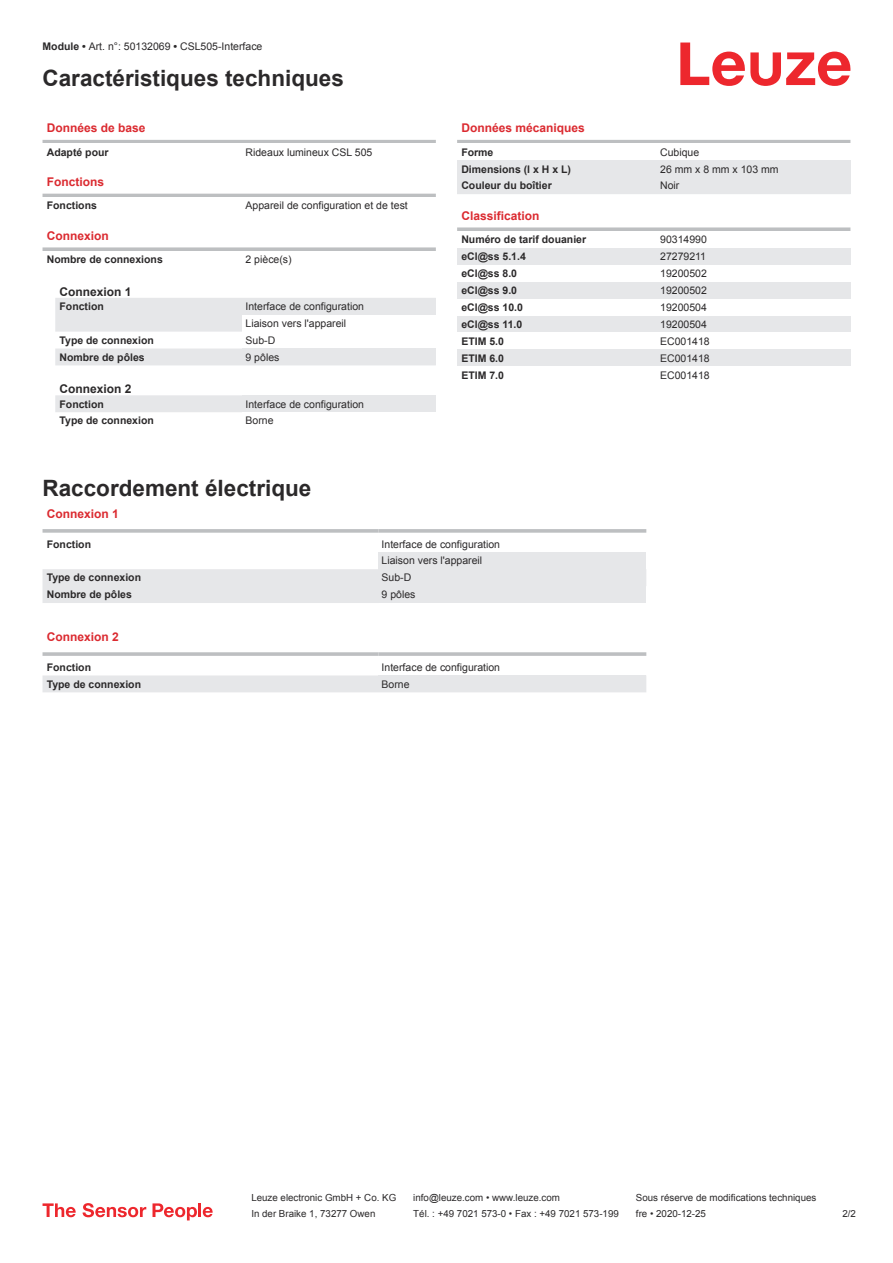
<style>
.page{position:relative;width:893px;height:1263px;background:#fff}
.page>*{position:absolute;margin:0;border:0;box-sizing:border-box;transform-origin:0 0}
.t1{font:700 22.5px "Arial";color:#2b292a}
.t2{font:700 12px "Arial";color:#db2a30}
.t3{font:700 12px "Arial";color:#2b292a}
.t4{font:10.5px/17px "Arial";color:#2b292a}
.t5{font:700 10.5px "Arial";color:#2b292a}
.t6{font:9.75px "Arial";color:#2b292a}
.s1{font-weight:700}
</style>
<div class="page">
<svg style="left:680px;top:43px;width:170px;height:43px"></svg>
<svg style="left:55px;top:298px;width:380px;height:114px"></svg>
<hr style="left:43px;top:140px;width:393px;height:3px;background:#bdbfc1">
<hr style="left:43px;top:194px;width:393px;height:3px;background:#bdbfc1">
<svg style="left:43px;top:247px;width:393px;height:4px;background:#c4c6c7"></svg>
<div style="left:242px;top:298px;width:194px;height:17px;background:#e6e7e9"></div>
<div style="left:242px;top:315px;width:194px;height:17px;background:#fff"></div>
<div style="left:242px;top:332px;width:194px;height:16px;background:#fff"></div>
<div style="left:242px;top:348px;width:194px;height:17px;background:#e6e7e9"></div>
<div style="left:242px;top:395px;width:194px;height:17px;background:#e6e7e9"></div>
<div style="left:43px;top:569px;width:335px;height:34px;background:#e6e7e9"></div>
<svg style="left:43px;top:529px;width:335px;height:4px"></svg>
<svg style="left:378px;top:529px;width:268px;height:4px"></svg>
<div style="left:378px;top:552px;width:268px;height:17px;background:#e6e7e9"></div>
<div style="left:378px;top:569px;width:268px;height:17px;background:#e6e7e9"></div>
<div style="left:378px;top:586px;width:268px;height:17px;background:#e6e7e9"></div>
<div style="left:43px;top:675px;width:335px;height:17px;background:#e6e7e9"></div>
<svg style="left:43px;top:652px;width:335px;height:4px"></svg>
<hr style="left:378px;top:652px;width:268px;height:4px;background:#c6c7c9">
<div style="left:378px;top:675px;width:268px;height:17px;background:#e6e7e9"></div>
<hr style="left:457px;top:140px;width:393px;height:3px;background:#bdbfc1">
<div style="left:457px;top:160px;width:200px;height:17px;background:#e6e7e9"></div>
<div style="left:657px;top:160px;width:193px;height:17px;background:#e6e7e9"></div>
<div style="left:457px;top:177px;width:200px;height:17px;background:#e6e7e9"></div>
<div style="left:657px;top:177px;width:193px;height:17px;background:#e6e7e9"></div>
<svg style="left:457px;top:227px;width:393px;height:4px;background:#c4c6c8"></svg>
<div style="left:457px;top:248px;width:200px;height:17px;background:#e6e7e9"></div>
<div style="left:657px;top:248px;width:193px;height:17px;background:#e6e7e9"></div>
<div style="left:457px;top:282px;width:200px;height:17px;background:#e6e7e9"></div>
<div style="left:657px;top:282px;width:193px;height:17px;background:#e6e7e9"></div>
<div style="left:457px;top:316px;width:200px;height:16px;background:#e6e7e9"></div>
<div style="left:657px;top:316px;width:193px;height:16px;background:#e6e7e9"></div>
<div style="left:457px;top:349px;width:200px;height:17px;background:#e6e7e9"></div>
<div style="left:657px;top:349px;width:193px;height:17px;background:#e6e7e9"></div>
<svg style="left:43px;top:1203px;width:33px;height:14px"></svg>
<svg style="left:83px;top:1203px;width:63px;height:14px"></svg>
<svg style="left:153px;top:1203px;width:44px;height:17px"></svg>
<hr style="left:198px;top:1203px;width:3px;height:14px;background:#ed272d">
<svg style="left:203px;top:1207px;width:10px;height:10px"></svg>
<p class="t4" style="left:43px;top:39px;width:221px"><span class="s1">Module •</span> Art. n°: 50132069 <span class="s1">•</span> CSL505-Interface</p>
<h1 class="t1" style="left:43px;top:70px;width:303px">Caractéristiques techniques</h1>
<p class="t2" style="left:47px;top:123px;width:100px">Données de base</p>
<p class="t5" style="left:47px;top:148px;width:63px">Adapté pour</p>
<p class="t4" style="left:246px;top:144px;width:128px">Rideaux lumineux CSL 505</p>
<p class="t2" style="left:47px;top:177px;width:59px">Fonctions</p>
<p class="t5" style="left:47px;top:202px;width:52px">Fonctions</p>
<p class="t4" style="left:246px;top:198px;width:164px">Appareil de configuration et de test</p>
<p class="t2" style="left:47px;top:231px;width:64px">Connexion</p>
<p class="t5" style="left:47px;top:256px;width:118px">Nombre de connexions</p>
<p class="t4" style="left:246px;top:252px;width:48px">2 pièce(s)</p>
<p class="t3" style="left:60px;top:287px;width:74px">Connexion 1</p>
<p class="t5" style="left:60px;top:302px;width:46px">Fonction</p>
<p class="t4" style="left:246px;top:299px;width:120px">Interface de configuration<br>Liaison vers l'appareil</p>
<p class="t5" style="left:60px;top:336px;width:96px">Type de connexion</p>
<p class="t4" style="left:246px;top:333px;width:31px">Sub-D</p>
<p class="t5" style="left:60px;top:353px;width:87px">Nombre de pôles</p>
<p class="t4" style="left:246px;top:349px;width:35px">9 pôles</p>
<p class="t3" style="left:60px;top:384px;width:74px">Connexion 2</p>
<p class="t5" style="left:60px;top:400px;width:46px">Fonction</p>
<p class="t4" style="left:246px;top:396px;width:120px">Interface de configuration</p>
<p class="t5" style="left:60px;top:417px;width:96px">Type de connexion</p>
<p class="t4" style="left:246px;top:413px;width:30px">Borne</p>
<p class="t2" style="left:461px;top:123px;width:125px">Données mécaniques</p>
<p class="t5" style="left:461px;top:148px;width:34px">Forme</p>
<p class="t4" style="left:660px;top:144px;width:41px">Cubique</p>
<p class="t5" style="left:461px;top:165px;width:111px">Dimensions (l x H x L)</p>
<p class="t4" style="left:660px;top:161px;width:120px">26 mm x 8 mm x 103 mm</p>
<p class="t5" style="left:461px;top:182px;width:92px">Couleur du boîtier</p>
<p class="t4" style="left:660px;top:178px;width:21px">Noir</p>
<p class="t2" style="left:461px;top:211px;width:80px">Classification</p>
<p class="t5" style="left:461px;top:236px;width:126px">Numéro de tarif douanier</p>
<p class="t4" style="left:660px;top:232px;width:48px">90314990</p>
<p class="t5" style="left:461px;top:252px;width:66px">eCl@ss 5.1.4</p>
<p class="t4" style="left:660px;top:249px;width:47px">27279211</p>
<p class="t5" style="left:461px;top:269px;width:57px">eCl@ss 8.0</p>
<p class="t4" style="left:660px;top:266px;width:48px">19200502</p>
<p class="t5" style="left:461px;top:286px;width:57px">eCl@ss 9.0</p>
<p class="t4" style="left:660px;top:283px;width:48px">19200502</p>
<p class="t5" style="left:461px;top:303px;width:63px">eCl@ss 10.0</p>
<p class="t4" style="left:660px;top:300px;width:48px">19200504</p>
<p class="t5" style="left:461px;top:320px;width:63px">eCl@ss 11.0</p>
<p class="t4" style="left:660px;top:317px;width:48px">19200504</p>
<p class="t5" style="left:461px;top:337px;width:44px">ETIM 5.0</p>
<p class="t4" style="left:660px;top:333px;width:51px">EC001418</p>
<p class="t5" style="left:461px;top:354px;width:44px">ETIM 6.0</p>
<p class="t4" style="left:660px;top:350px;width:51px">EC001418</p>
<p class="t5" style="left:461px;top:371px;width:44px">ETIM 7.0</p>
<p class="t4" style="left:660px;top:367px;width:51px">EC001418</p>
<h1 class="t1" style="left:43px;top:480px;width:270px">Raccordement électrique</h1>
<p class="t2" style="left:47px;top:509px;width:74px">Connexion 1</p>
<p class="t5" style="left:47px;top:540px;width:46px">Fonction</p>
<p class="t4" style="left:382px;top:536px;width:120px">Interface de configuration<br>Liaison vers l'appareil</p>
<p class="t5" style="left:47px;top:574px;width:96px">Type de connexion</p>
<p class="t4" style="left:382px;top:570px;width:31px">Sub-D</p>
<p class="t5" style="left:47px;top:591px;width:87px">Nombre de pôles</p>
<p class="t4" style="left:382px;top:587px;width:35px">9 pôles</p>
<p class="t2" style="left:47px;top:633px;width:74px">Connexion 2</p>
<p class="t5" style="left:47px;top:663px;width:46px">Fonction</p>
<p class="t4" style="left:382px;top:659px;width:120px">Interface de configuration</p>
<p class="t5" style="left:47px;top:680px;width:96px">Type de connexion</p>
<p class="t4" style="left:382px;top:676px;width:30px">Borne</p>
<p class="t6" style="left:251px;top:1194px;width:146px">Leuze electronic GmbH + Co. KG</p>
<p class="t6" style="left:413px;top:1194px;width:148px">info@leuze.com • www.leuze.com</p>
<p class="t6" style="left:636px;top:1194px;width:182px">Sous réserve de modifications techniques</p>
<p class="t6" style="left:251px;top:1210px;width:126px">In der Braike 1, 73277 Owen</p>
<p class="t6" style="left:413px;top:1210px;width:207px">Tél. : +49 7021 573-0 • Fax : +49 7021 573-199</p>
<p class="t6" style="left:636px;top:1210px;width:72px">fre • 2020-12-25</p>
<p class="t6" style="left:842px;top:1210px;width:15px">2 /2</p>
</div>
